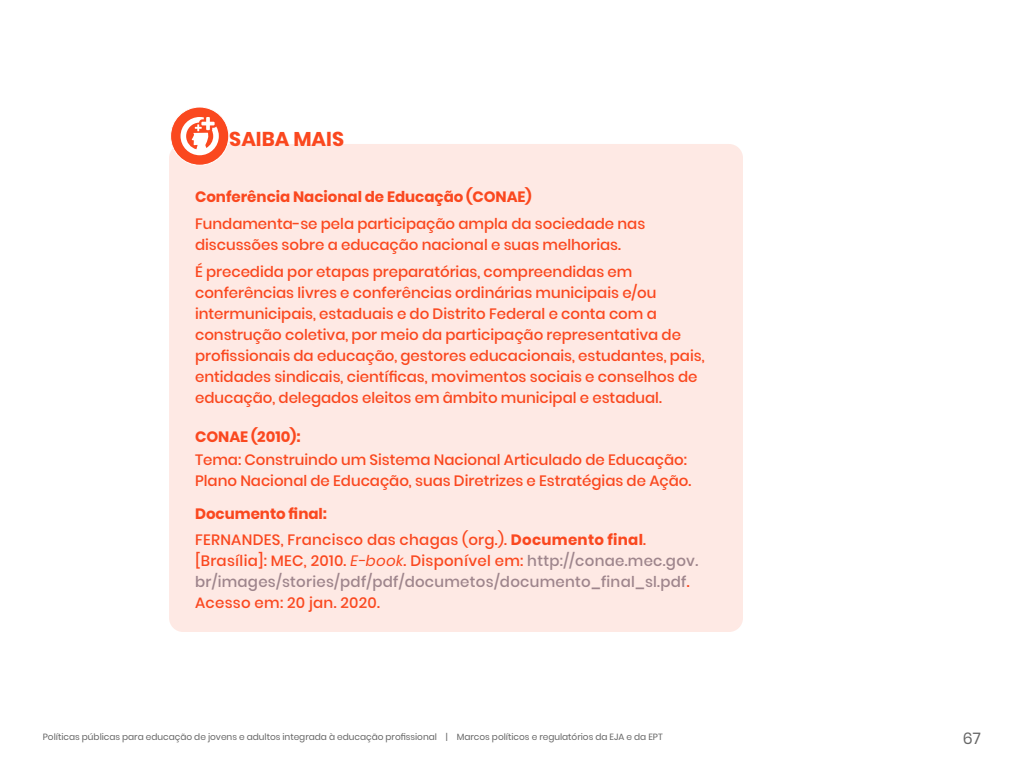
<style>
.page{position:relative;width:1024px;height:768px;background:#fff}
.page>*{position:absolute;margin:0;border:0;box-sizing:border-box;transform-origin:0 0}
.t1{font:700 20px "Poppins";color:#fa481f}
.t2{font:16px "Poppins";color:#666}
.t3{font:500 15px/21px "Poppins";color:#fa481f}
.t4{font:500 15px/21px "Poppins";letter-spacing:.02em;color:#9e858c}
.t5{font:500 15px/26px "Poppins";letter-spacing:.02em;color:#fa481f}
.t6{font:700 15px "Poppins";color:#fa481f}
.t7{font:9px "Poppins";color:#666}
.s1{font-weight:700}
.s2{color:#fa481f}
.s3{font-weight:400;font-style:italic;color:#fa481f}
</style>
<div class="page">
<div style="left:169px;top:144px;width:574px;height:488px;background:#fee9e4;border-radius:14px"></div>
<div style="left:171px;top:107px;width:58px;height:58px;background:#fa481f;border-radius:50%"></div>
<div style="left:170px;top:107px;width:59px;height:59px;border:1px solid #fff;border-radius:50%"></div>
<svg style="left:181px;top:117px;width:38px;height:38px"></svg>
<h1 class="t1" style="left:229px;top:127px;width:116px">SAIBA MAIS</h1>
<p class="t6" style="left:195px;top:188px;width:338px">Conferência Nacional de Educação (CONAE)</p>
<p class="t3" style="left:195px;top:213px;width:452px">Fundamenta-se pela participação ampla da sociedade nas discussões sobre a educação nacional e suas melhorias.</p>
<p class="t3" style="left:195px;top:261px;width:511px">É precedida por etapas preparatórias, compreendidas em conferências livres e conferências ordinárias municipais e/ou intermunicipais, estaduais e do Distrito Federal e conta com a construção coletiva, por meio da participação representativa de profissionais da educação, gestores educacionais, estudantes, pais, entidades sindicais, científicas, movimentos sociais e conselhos de educação, delegados eleitos em âmbito municipal e estadual.</p>
<p class="t6" style="left:195px;top:428px;width:107px">CONAE (2010):</p>
<p class="t3" style="left:195px;top:449px;width:498px">Tema: Construindo um Sistema Nacional Articulado de Educação:<br>Plano Nacional de Educação, suas Diretrizes e Estratégias de Ação.</p>
<p class="t5" style="left:195px;top:501px;width:453px"><span class="s1">Documento final:<br></span>FERNANDES, Francisco das chagas (org.). <span class="s1">Documento final</span>.</p>
<p class="t4" style="left:195px;top:550px;width:505px"><span class="s2">[Brasília]: MEC, 2010.</span> <span class="s3">E-book</span><span class="s2">. Disponível em:</span> http://conae.mec.gov. br/images/stories/pdf/pdf/documetos/documento_final_sl.pdf<span class="s2">.<br>Acesso em: 20 jan. 2020.</span></p>
<p class="t7" style="left:43px;top:732px;width:621px">Políticas públicas para educação de jovens e adultos integrada à educação profissional | Marcos políticos e regulatórios da EJA e da EPT</p>
<p class="t2" style="left:963px;top:729px;width:20px">67</p>
</div>
